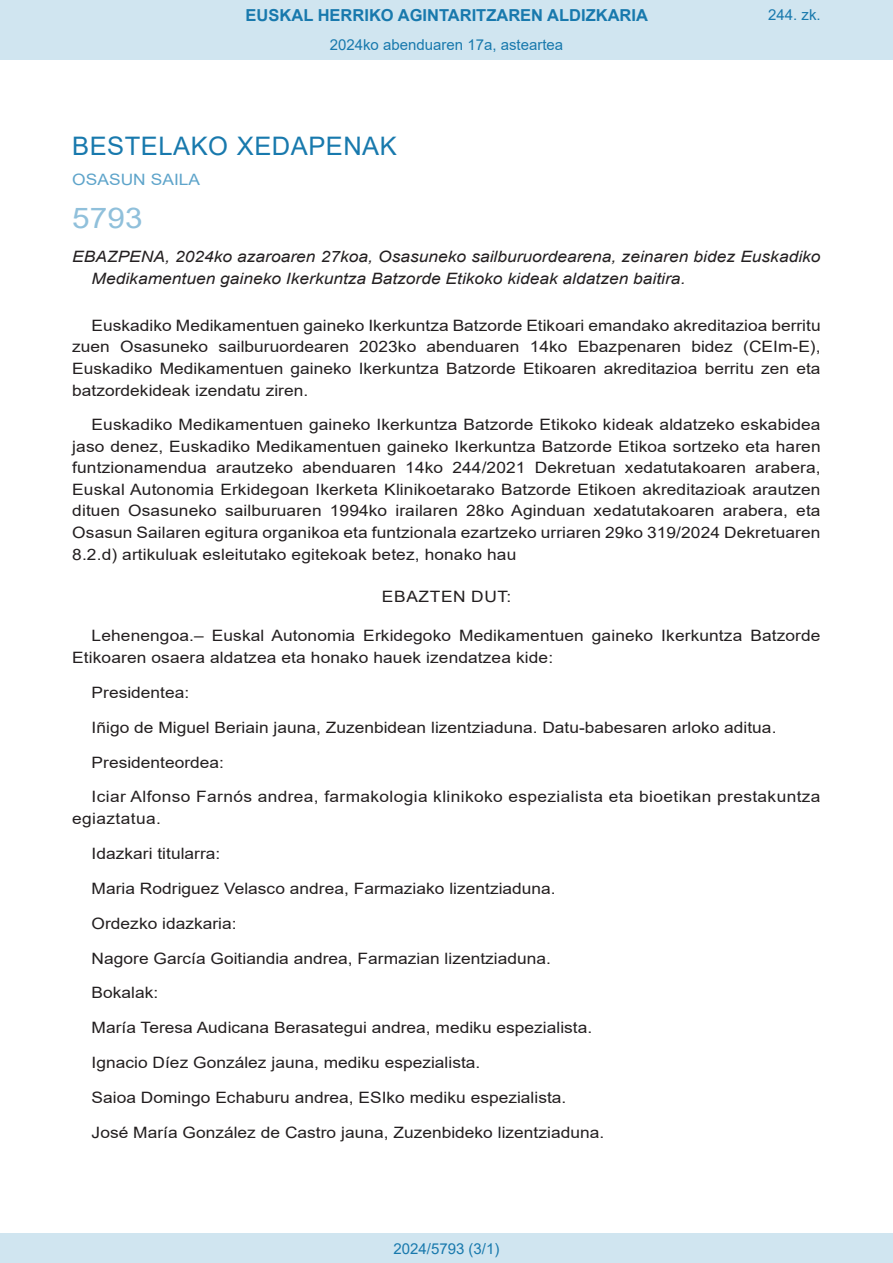
<style>
.page{position:relative;width:893px;height:1263px;background:#fff}
.page>*{position:absolute;margin:0;border:0;box-sizing:border-box;transform-origin:0 0}
.BOPVOrden{font:28.5px "Arial";color:#90c0db;scale:1.11 1}
.BOPVSeccion{font:25.5px "Arial";letter-spacing:.02em;color:#1879ad}
.t1{font:700 16.5px "Arial";color:#1879ad}
.BOPVDetalle{font:15.6px/21.6px "Arial";color:#231f20;text-align:justify;scale:1.11 1}
.BOPVTitulo{font:italic 15.6px/21.6px "Arial";color:#231f20;scale:1.11 1}
.BOPVDetalle-2{font:15.6px/22px "Arial";letter-spacing:.02em;color:#231f20;scale:1.11 1}
.BOPVOrganismo{font:15.6px "Arial";letter-spacing:.005em;color:#5ea4ca;scale:1.11 1}
.BOPVClave{font:15.6px "Arial";letter-spacing:.035em;color:#231f20;scale:1.11 1}
.Paginacion_Centro{font:15px "Arial";color:#1879ad}
</style>
<div class="page">
<div style="left:0;top:0;width:893px;height:60px;background:#d0e5f0"></div>
<div style="left:0;top:1233px;width:893px;height:30px;background:#d0e5f0"></div>
<p class="t1" style="left:246px;top:3px;width:404px">EUSKAL HERRIKO AGINTARITZAREN ALDIZKARIA</p>
<p class="Paginacion_Centro" style="left:330px;top:35px;width:235px">2024ko abenduaren 17a, asteartea</p>
<p class="Paginacion_Centro" style="left:768px;top:5px;width:54px">244. zk.</p>
<p class="BOPVSeccion" style="left:72px;top:128px;width:326px">BESTELAKO XEDAPENAK</p>
<p class="BOPVOrganismo" style="left:72px;top:169px;width:117px">OSASUN SAILA</p>
<p class="BOPVOrden" style="left:72px;top:198px;width:65px">5793</p>
<p class="BOPVTitulo" style="left:92px;top:246px;width:658px;text-indent:-19px">EBAZPENA, 2024ko azaroaren 27koa, Osasuneko sailburuordearena, zeinaren bidez Euskadiko<br>Medikamentuen gaineko Ikerkuntza Batzorde Etikoko kideak aldatzen baitira.</p>
<p class="BOPVDetalle" style="left:72px;top:314px;width:676px;text-indent:19px">Euskadiko Medikamentuen gaineko Ikerkuntza Batzorde Etikoari emandako akreditazioa berritu zuen Osasuneko sailburuordearen 2023ko abenduaren 14ko Ebazpenaren bidez (CEIm-E), Euskadiko Medikamentuen gaineko Ikerkuntza Batzorde Etikoaren akreditazioa berritu zen eta batzordekideak izendatu ziren.</p>
<p class="BOPVDetalle" style="left:72px;top:414px;width:676px;text-indent:19px">Euskadiko Medikamentuen gaineko Ikerkuntza Batzorde Etikoko kideak aldatzeko eskabidea jaso denez, Euskadiko Medikamentuen gaineko Ikerkuntza Batzorde Etikoa sortzeko eta haren funtzionamendua arautzeko abenduaren 14ko 244/2021 Dekretuan xedatutakoaren arabera, Euskal Autonomia Erkidegoan Ikerketa Klinikoetarako Batzorde Etikoen akreditazioak arautzen dituen Osasuneko sailburuaren 1994ko irailaren 28ko Aginduan xedatutakoaren arabera, eta Osasun Sailaren egitura organikoa eta funtzionala ezartzeko urriaren 29ko 319/2024 Dekretuaren 8.2.d) artikuluak esleitutako egitekoak betez, honako hau</p>
<p class="BOPVClave" style="left:382px;top:586px;width:118px">EBAZTEN DUT:</p>
<p class="BOPVDetalle" style="left:72px;top:624px;width:676px;line-height:22px;text-indent:19px">Lehenengoa.– Euskal Autonomia Erkidegoko Medikamentuen gaineko Ikerkuntza Batzorde<br>Etikoaren osaera aldatzea eta honako hauek izendatzea kide:</p>
<p class="BOPVDetalle" style="left:92px;top:681px;width:89px">Presidentea:</p>
<p class="BOPVDetalle" style="left:92px;top:716px;width:618px">Iñigo de Miguel Beriain jauna, Zuzenbidean lizentziaduna. Datu-babesaren arloko aditua.</p>
<p class="BOPVDetalle" style="left:92px;top:751px;width:121px">Presidenteordea:</p>
<p class="BOPVDetalle-2" style="left:72px;top:786px;width:676px;text-indent:19px">Iciar Alfonso Farnós andrea, farmakologia klinikoko espezialista eta bioetikan prestakuntza egiaztatua.</p>
<p class="BOPVDetalle" style="left:92px;top:843px;width:117px">Idazkari titularra:</p>
<p class="BOPVDetalle" style="left:92px;top:878px;width:420px">Maria Rodriguez Velasco andrea, Farmaziako lizentziaduna.</p>
<p class="BOPVDetalle" style="left:92px;top:912px;width:132px">Ordezko idazkaria:</p>
<p class="BOPVDetalle" style="left:92px;top:947px;width:415px">Nagore García Goitiandia andrea, Farmazian lizentziaduna.</p>
<p class="BOPVDetalle" style="left:92px;top:982px;width:62px">Bokalak:</p>
<p class="BOPVDetalle" style="left:92px;top:1017px;width:452px">María Teresa Audicana Berasategui andrea, mediku espezialista.</p>
<p class="BOPVDetalle" style="left:92px;top:1052px;width:352px">Ignacio Díez González jauna, mediku espezialista.</p>
<p class="BOPVDetalle" style="left:92px;top:1086px;width:429px">Saioa Domingo Echaburu andrea, ESIko mediku espezialista.</p>
<p class="BOPVDetalle" style="left:92px;top:1121px;width:463px">José María González de Castro jauna, Zuzenbideko lizentziaduna.</p>
<p class="Paginacion_Centro" style="left:393px;top:1238px;width:107px">2024/5793 (3/1)</p>
</div>
